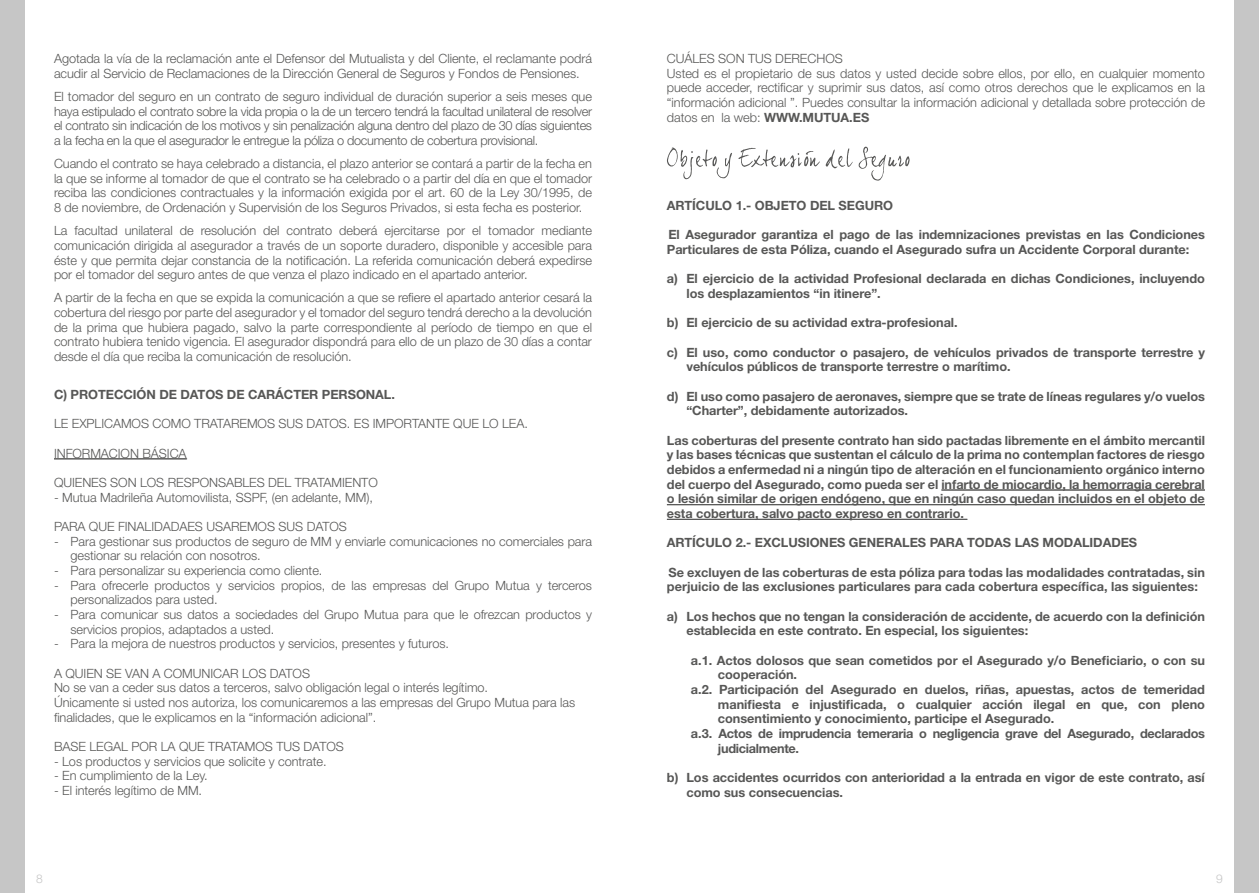
<style>
.page{position:relative;width:1259px;height:893px;background:#fff}
.page>*{position:absolute;margin:0;border:0;box-sizing:border-box;transform-origin:0 0}
.t1{font:300 12.75px/14.7px "Helvetica Neue LT Std";letter-spacing:-.005em;color:#575756}
.t2{font:700 12.75px/14.7px "Helvetica Neue LT Std";letter-spacing:-.005em;color:#575756}
.t3{font:700 12.75px "Helvetica Neue LT Std";letter-spacing:-.025em;color:#575756}
.t4{font:300 12px "Helvetica Neue LT Std";color:#c6c6c6}
.s1{font-weight:700}
</style>
<div class="page">
<div style="left:0;top:0;width:25px;height:893px;background:#c6c6c6"></div>
<div style="left:1234px;top:0;width:25px;height:893px;background:#c6c6c6"></div>
<svg style="left:667px;top:147px;width:242px;height:34px"></svg>
<hr style="left:54px;top:458px;width:133px;height:1px;background:#575756">
<hr style="left:941px;top:490px;width:264px;height:1px;background:#575756">
<hr style="left:667px;top:504px;width:538px;height:1px;background:#575756">
<hr style="left:667px;top:519px;width:300px;height:1px;background:#575756">
<p class="t1" style="left:54px;top:51px;width:539px">Agotada la vía de la reclamación ante el Defensor del Mutualista y del Cliente, el reclamante podrá acudir al Servicio de Reclamaciones de la Dirección General de Seguros y Fondos de Pensiones.</p>
<p class="t1" style="left:54px;top:89px;width:539px;text-align:justify">El tomador del seguro en un contrato de seguro individual de duración superior a seis meses que haya estipulado el contrato sobre la vida propia o la de un tercero tendrá la facultad unilateral de resolver el contrato sin indicación de los motivos y sin penalización alguna dentro del plazo de 30 días siguientes a la fecha en la que el asegurador le entregue la póliza o documento de cobertura provisional.</p>
<p class="t1" style="left:54px;top:156px;width:539px;text-align:justify">Cuando el contrato se haya celebrado a distancia, el plazo anterior se contará a partir de la fecha en la que se informe al tomador de que el contrato se ha celebrado o a partir del día en que el tomador reciba las condiciones contractuales y la información exigida por el art. 60 de la Ley 30/1995, de 8 de noviembre, de Ordenación y Supervisión de los Seguros Privados, si esta fecha es posterior.</p>
<p class="t1" style="left:54px;top:223px;width:539px;text-align:justify">La facultad unilateral de resolución del contrato deberá ejercitarse por el tomador mediante comunicación dirigida al asegurador a través de un soporte duradero, disponible y accesible para éste y que permita dejar constancia de la notificación. La referida comunicación deberá expedirse por el tomador del seguro antes de que venza el plazo indicado en el apartado anterior.</p>
<p class="t1" style="left:54px;top:290px;width:539px;text-align:justify">A partir de la fecha en que se expida la comunicación a que se refiere el apartado anterior cesará la cobertura del riesgo por parte del asegurador y el tomador del seguro tendrá derecho a la devolución de la prima que hubiera pagado, salvo la parte correspondiente al período de tiempo en que el contrato hubiera tenido vigencia. El asegurador dispondrá para ello de un plazo de 30 días a contar desde el día que reciba la comunicación de resolución.</p>
<p class="t2" style="left:54px;top:387px;width:342px">C) PROTECCIÓN DE DATOS DE CARÁCTER PERSONAL.</p>
<p class="t1" style="left:54px;top:416px;width:475px">LE EXPLICAMOS COMO TRATAREMOS SUS DATOS. ES IMPORTANTE QUE LO LEA.</p>
<p class="t1" style="left:54px;top:445px;width:134px">INFORMACION BÁSICA</p>
<p class="t1" style="left:54px;top:475px;width:325px">QUIENES SON LOS RESPONSABLES DEL TRATAMIENTO</p>
<p class="t1" style="left:54px;top:489px;width:320px">- Mutua Madrileña Automovilista, SSPF, (en adelante, MM),</p>
<p class="t1" style="left:54px;top:519px;width:294px">PARA QUE FINALIDADAES USAREMOS SUS DATOS</p>
<p class="t1" style="left:70px;top:533px;width:523px;text-indent:-16px">- Para gestionar sus productos de seguro de MM y enviarle comunicaciones no comerciales para gestionar su relación con nosotros.</p>
<p class="t1" style="left:54px;top:563px;width:270px">- Para personalizar su experiencia como cliente.</p>
<p class="t1" style="left:70px;top:577px;width:523px;text-indent:-16px">- Para ofrecerle productos y servicios propios, de las empresas del Grupo Mutua y terceros personalizados para usted.</p>
<p class="t1" style="left:70px;top:607px;width:523px;text-indent:-16px">- Para comunicar sus datos a sociedades del Grupo Mutua para que le ofrezcan productos y servicios propios, adaptados a usted.</p>
<p class="t1" style="left:54px;top:636px;width:396px">- Para la mejora de nuestros productos y servicios, presentes y futuros.</p>
<p class="t1" style="left:54px;top:665px;width:523px">A QUIEN SE VAN A COMUNICAR LOS DATOS<br>No se van a ceder sus datos a terceros, salvo obligación legal o interés legítimo.<br>Únicamente si usted nos autoriza, los comunicaremos a las empresas del Grupo Mutua para las finalidades, que le explicamos en la “información adicional”.</p>
<p class="t1" style="left:54px;top:739px;width:291px">BASE LEGAL POR LA QUE TRATAMOS TUS DATOS</p>
<p class="t1" style="left:54px;top:753px;width:274px">- Los productos y servicios que solicite y contrate.</p>
<p class="t1" style="left:54px;top:768px;width:155px">- En cumplimiento de la Ley.</p>
<p class="t1" style="left:54px;top:783px;width:150px">- El interés legítimo de MM.</p>
<p class="t1" style="left:667px;top:51px;width:539px">CUÁLES SON TUS DERECHOS<br>Usted es el propietario de sus datos y usted decide sobre ellos, por ello, en cualquier momento puede acceder, rectificar y suprimir sus datos, así como otros derechos que le explicamos en la “información adicional ”. Puedes consultar la información adicional y detallada sobre protección de datos en la web: <span class="s1">WWW.MUTUA.ES</span></p>
<p class="t2" style="left:667px;top:198px;width:228px">ARTÍCULO 1.- OBJETO DEL SEGURO</p>
<p class="t2" style="left:667px;top:227px;width:539px">El Asegurador garantiza el pago de las indemnizaciones previstas en las Condiciones<br>Particulares de esta Póliza, cuando el Asegurado sufra un Accidente Corporal durante:</p>
<p class="t2" style="left:686px;top:271px;width:520px;text-indent:-19px">a) El ejercicio de la actividad Profesional declarada en dichas Condiciones, incluyendo los desplazamientos “in itinere”.</p>
<p class="t2" style="left:667px;top:315px;width:292px">b) El ejercicio de su actividad extra-profesional.</p>
<p class="t2" style="left:686px;top:345px;width:520px;text-indent:-19px">c) El uso, como conductor o pasajero, de vehículos privados de transporte terrestre y vehículos públicos de transporte terrestre o marítimo.</p>
<p class="t2" style="left:686px;top:389px;width:520px;text-indent:-19px">d) El uso como pasajero de aeronaves, siempre que se trate de líneas regulares y/o vuelos “Charter”, debidamente autorizados.</p>
<p class="t2" style="left:667px;top:432px;width:539px;text-align:justify">Las coberturas del presente contrato han sido pactadas libremente en el ámbito mercantil y las bases técnicas que sustentan el cálculo de la prima no contemplan factores de riesgo debidos a enfermedad ni a ningún tipo de alteración en el funcionamiento orgánico interno del cuerpo del Asegurado, como pueda ser el infarto de miocardio, la hemorragia cerebral o lesión similar de origen endógeno, que en ningún caso quedan incluidos en el objeto de esta cobertura, salvo pacto expreso en contrario.</p>
<p class="t2" style="left:667px;top:535px;width:472px">ARTÍCULO 2.- EXCLUSIONES GENERALES PARA TODAS LAS MODALIDADES</p>
<p class="t2" style="left:667px;top:564px;width:539px">Se excluyen de las coberturas de esta póliza para todas las modalidades contratadas, sin perjuicio de las exclusiones particulares para cada cobertura específica, las siguientes:</p>
<p class="t2" style="left:686px;top:608px;width:520px;text-indent:-19px">a) Los hechos que no tengan la consideración de accidente, de acuerdo con la definición establecida en este contrato. En especial, los siguientes:</p>
<p class="t2" style="left:691px;top:652px;width:515px">a.1. Actos dolosos que sean cometidos por el Asegurado y/o Beneficiario, o con su</p>
<p class="t2" style="left:718px;top:667px;width:81px">cooperación.</p>
<p class="t2" style="left:691px;top:682px;width:515px">a.2. Participación del Asegurado en duelos, riñas, apuestas, actos de temeridad</p>
<p class="t2" style="left:718px;top:696px;width:488px">manifiesta e injustificada, o cualquier acción ilegal en que, con pleno</p>
<p class="t2" style="left:718px;top:711px;width:338px">consentimiento y conocimiento, participe el Asegurado.</p>
<p class="t3" style="left:691px;top:725px;width:515px">a.3. Actos de imprudencia temeraria o negligencia grave del Asegurado, declarados</p>
<p class="t3" style="left:718px;top:740px;width:83px">judicialmente.</p>
<p class="t2" style="left:686px;top:770px;width:520px;text-indent:-19px">b) Los accidentes ocurridos con anterioridad a la entrada en vigor de este contrato, así como sus consecuencias.</p>
<p class="t4" style="left:36px;top:871px;width:8px">8</p>
<p class="t4" style="left:1216px;top:871px;width:8px">9</p>
</div>
